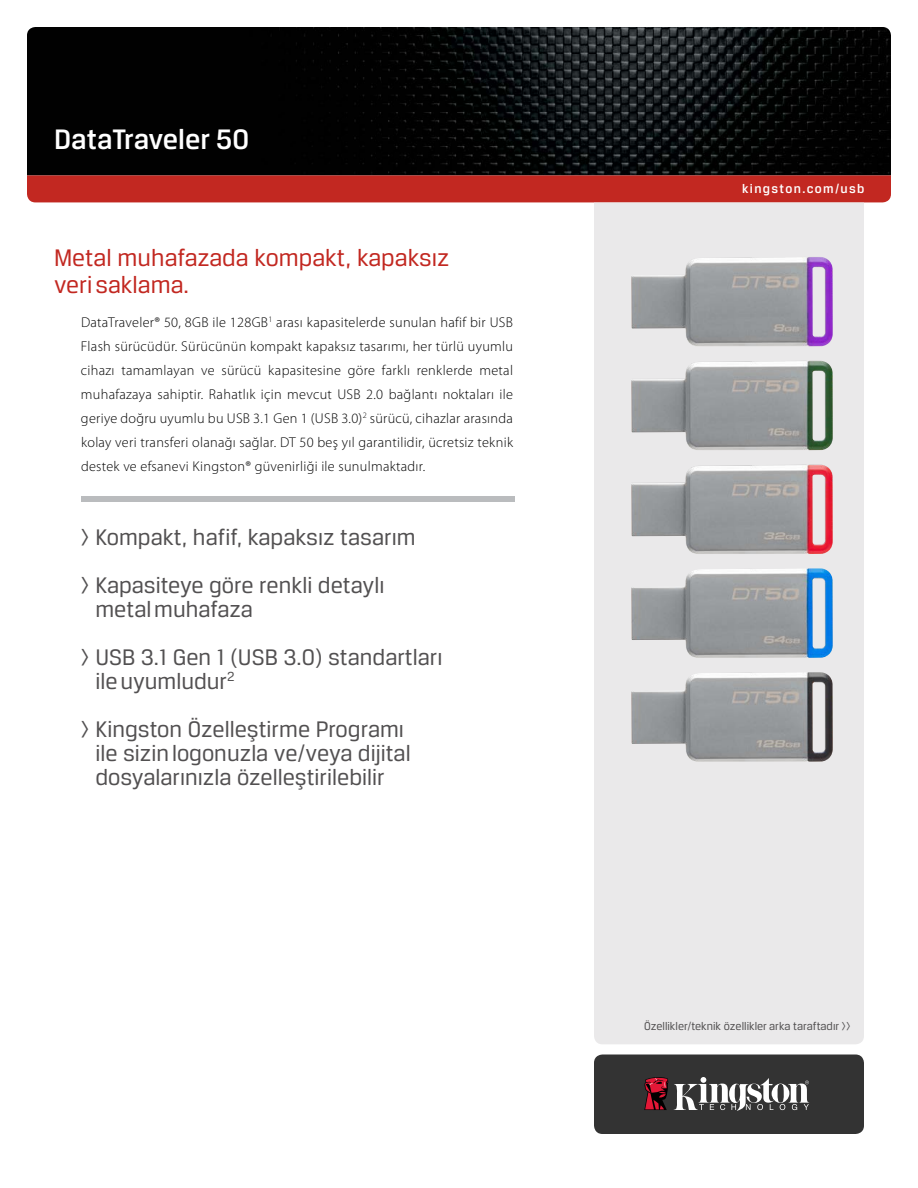
<style>
.page{position:relative;width:918px;height:1188px;background:#fff}
.page>*{position:absolute;margin:0;border:0;box-sizing:border-box;transform-origin:0 0}
.t1{font:500 30px "Breuer Text";color:#fff}
.t2{font:25.5px/27px "Breuer Text";color:#c22821}
.t3{font:24px/48px "Breuer Text";color:#525051}
.t4{font:300 14.25px/24px "Myriad Pro";letter-spacing:.02em;color:#000;text-align:justify}
.t5{font:500 13.5px "Breuer Text";letter-spacing:.1em;color:#fff}
.t6{font:12px "Breuer Text";color:#525051}
</style>
<div class="page">
<img style="left:27px;top:27px;width:864px;height:148px">
<div style="left:27px;top:175px;width:864px;height:27px;background:#c22821"></div>
<div style="left:594px;top:202px;width:270px;height:842px;background:#eae9ea"></div>
<div style="left:594px;top:1054px;width:270px;height:80px;background:#333;border-radius:9px"></div>
<svg style="left:674px;top:1077px;width:135px;height:34px"></svg>
<svg style="left:644px;top:1077px;width:24px;height:33px"></svg>
<img style="left:631px;top:257px;width:202px;height:90px">
<img style="left:631px;top:361px;width:202px;height:89px">
<img style="left:631px;top:465px;width:202px;height:89px">
<img style="left:631px;top:568px;width:202px;height:90px">
<img style="left:631px;top:672px;width:202px;height:90px">
<div style="left:82px;top:496px;width:433px;height:6px;background:#babcbe"></div>
<h1 class="t1" style="left:54px;top:122px;width:196px">DataTraveler 50</h1>
<h2 class="t2" style="left:54px;top:244px;width:397px">Metal muhafazada kompakt, kapaksız veri saklama.</h2>
<p class="t4" style="left:81px;top:310px;width:434px">DataTraveler® 50, 8GB ile 128GB<sup>1</sup> arası kapasitelerde sunulan hafif bir USB Flash sürücüdür. Sürücünün kompakt kapaksız tasarımı, her türlü uyumlu cihazı tamamlayan ve sürücü kapasitesine göre farklı renklerde metal muhafazaya sahiptir. Rahatlık için mevcut USB 2.0 bağlantı noktaları ile geriye doğru uyumlu bu USB 3.1 Gen 1 (USB 3.0)<sup>2</sup> sürücü, cihazlar arasında kolay veri transferi olanağı sağlar. DT 50 beş yıl garantilidir, ücretsiz teknik destek ve efsanevi Kingston® güvenirliği ile sunulmaktadır.</p>
<h3 class="t3" style="left:80px;top:513px;width:337px">&gt; Kompakt, hafif, kapaksız tasarım &gt; Kapasiteye göre renkli detaylı</h3>
<h3 class="t3" style="left:80px;top:585px;width:364px;text-indent:15px">metal muhafaza<br>&gt; USB 3.1 Gen 1 (USB 3.0) standartları</h3>
<h3 class="t3" style="left:80px;top:657px;width:325px;text-indent:15px">ile uyumludur<sup>2<br></sup>&gt; Kingston Özelleştirme Programı</h3>
<h3 class="t3" style="left:95px;top:741px;width:317px;line-height:24px">ile sizin logonuzla ve/veya dijital dosyalarınızla özelleştirilebilir</h3>
<p class="t5" style="left:742px;top:181px;width:124px">kingston.com/usb</p>
<p class="t6" style="left:644px;top:1020px;width:208px">Özellikler/teknik özellikler arka taraftadır &gt;&gt;</p>
</div>
